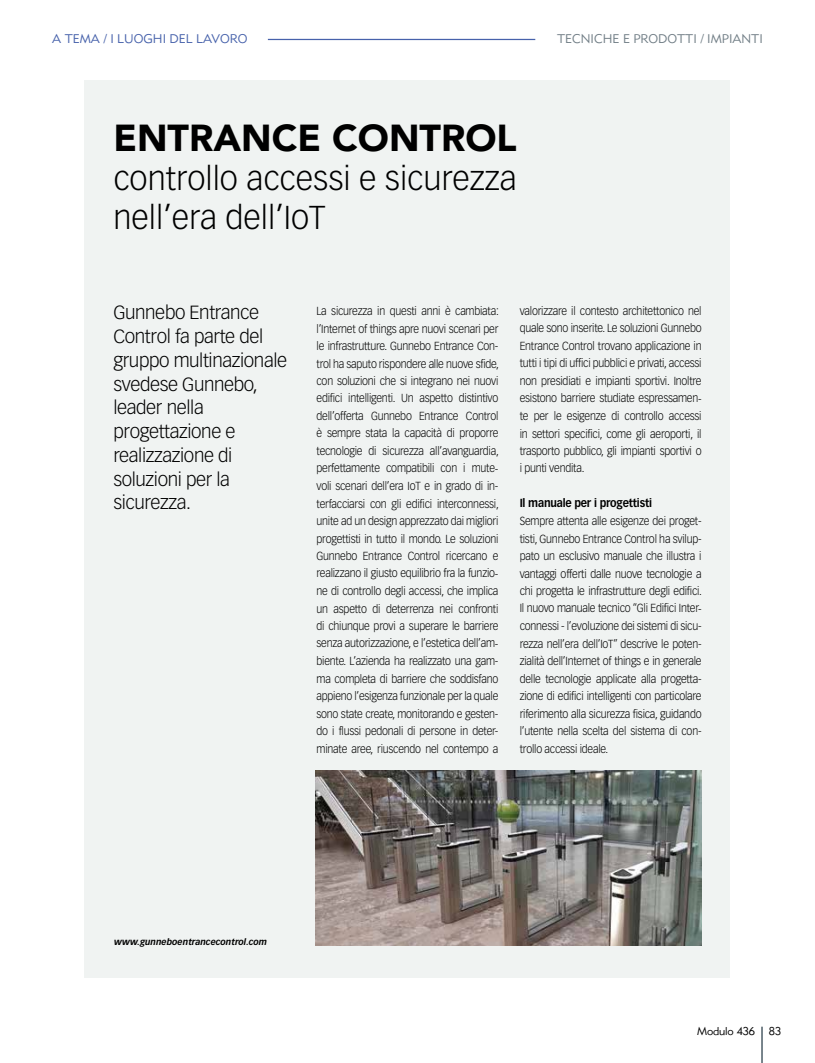
<style>
.page{position:relative;width:815px;height:1063px;background:#fff}
.page>*{position:absolute;margin:0;border:0;box-sizing:border-box;transform-origin:0 0}
.t1{font:900 37.5px "Avenir";color:#000}
.t2{font:300 32.5px/39px "Vectora LT Std";color:#000}
.t3{font:300 18.75px/23.8px "Vectora LT Std";letter-spacing:-.02em;color:#000}
.t4{font:12.5px "Metro Lite Two";color:#717e86}
.t5{font:12.5px "Metro Lite Two";color:#4762ab}
.t6{font:300 11.5px/17.5px "Vectora LT Std";letter-spacing:-.02em;color:#000;text-align:justify;scale:.92 1}
.t7{font:700 11.5px "Vectora LT Std";letter-spacing:-.02em;color:#000;scale:.92 1}
.t8{font:11.25px "Metro Lite Two";letter-spacing:-.015em;color:#000}
.t9{font:italic 700 8.75px "Vectora LT Std";color:#000}
</style>
<div class="page">
<hr style="left:761px;top:1027px;width:2px;height:36px;background:#717e86">
<hr style="left:268px;top:39px;width:267px;height:1px;background:#4762ab">
<div style="left:84px;top:80px;width:646px;height:898px;background:#edf1ef"></div>
<img style="left:316px;top:770px;width:385px;height:175px">
<p class="t5" style="left:52px;top:31px;width:197px">A TEMA / I LUOGHI DEL LAVORO</p>
<p class="t4" style="left:557px;top:31px;width:207px">TECNICHE E PRODOTTI / IMPIANTI</p>
<h1 class="t1" style="left:113px;top:106px;width:405px">ENTRANCE CONTROL</h1>
<h2 class="t2" style="left:113px;top:159px;width:405px">controllo accessi e sicurezza nell’era dell’IoT</h2>
<h3 class="t3" style="left:113px;top:301px;width:175px">Gunnebo Entrance<br>Control fa parte del gruppo multinazionale svedese Gunnebo, leader nella progettazione e realizzazione di soluzioni per la sicurezza.</h3>
<p class="t6" style="left:317px;top:302px;width:200px">La sicurezza in questi anni è cambiata: l’Internet of things apre nuovi scenari per le infrastrutture. Gunnebo Entrance Con&shy;trol ha saputo rispondere alle nuove sfide, con soluzioni che si integrano nei nuovi edifici intelligenti. Un aspetto distintivo dell’offerta Gunnebo Entrance Control è sempre stata la capacità di proporre tecnologie di sicurezza all’avanguardia, perfettamente compatibili con i mute&shy;voli scenari dell’era IoT e in grado di in&shy;terfacciarsi con gli edifici interconnessi, unite ad un design apprezzato dai migliori progettisti in tutto il mondo. Le soluzioni Gunnebo Entrance Control ricercano e realizzano il giusto equilibrio fra la funzio&shy;ne di controllo degli accessi, che implica un aspetto di deterrenza nei confronti di chiunque provi a superare le barriere senza autorizzazione, e l’estetica dell’am&shy;biente. L’azienda ha realizzato una gam&shy;ma completa di barriere che soddisfano appieno l’esigenza funzionale per la quale sono state create, monitorando e gesten&shy;do i flussi pedonali di persone in deter&shy;minate aree, riuscendo nel contempo a</p>
<p class="t6" style="left:520px;top:302px;width:199px">valorizzare il contesto architettonico nel quale sono inserite. Le soluzioni Gunnebo Entrance Control trovano applicazione in tutti i tipi di uffici pubblici e privati, accessi non presidiati e impianti sportivi. Inoltre esistono barriere studiate espressamen&shy;te per le esigenze di controllo accessi in settori specifici, come gli aeroporti, il trasporto pubblico, gli impianti sportivi o i punti vendita.</p>
<p class="t7" style="left:520px;top:496px;width:145px">Il manuale per i progettisti</p>
<p class="t6" style="left:520px;top:512px;width:200px">Sempre attenta alle esigenze dei proget&shy;tisti, Gunnebo Entrance Control ha svilup&shy;pato un esclusivo manuale che illustra i vantaggi offerti dalle nuove tecnologie a chi progetta le infrastrutture degli edifici.<br>Il nuovo manuale tecnico “Gli Edifici Inter&shy;connessi - l’evoluzione dei sistemi di sicu&shy;rezza nell’era dell’IoT” descrive le poten&shy;zialità dell’Internet of things e in generale delle tecnologie applicate alla progetta&shy;zione di edifici intelligenti con particolare riferimento alla sicurezza fisica, guidando l’utente nella scelta del sistema di con&shy;trollo accessi ideale.</p>
<p class="t9" style="left:114px;top:937px;width:154px">www.gunneboentrancecontrol.com</p>
<p class="t8" style="left:697px;top:1025px;width:86px">Modulo 436 83</p>
</div>
